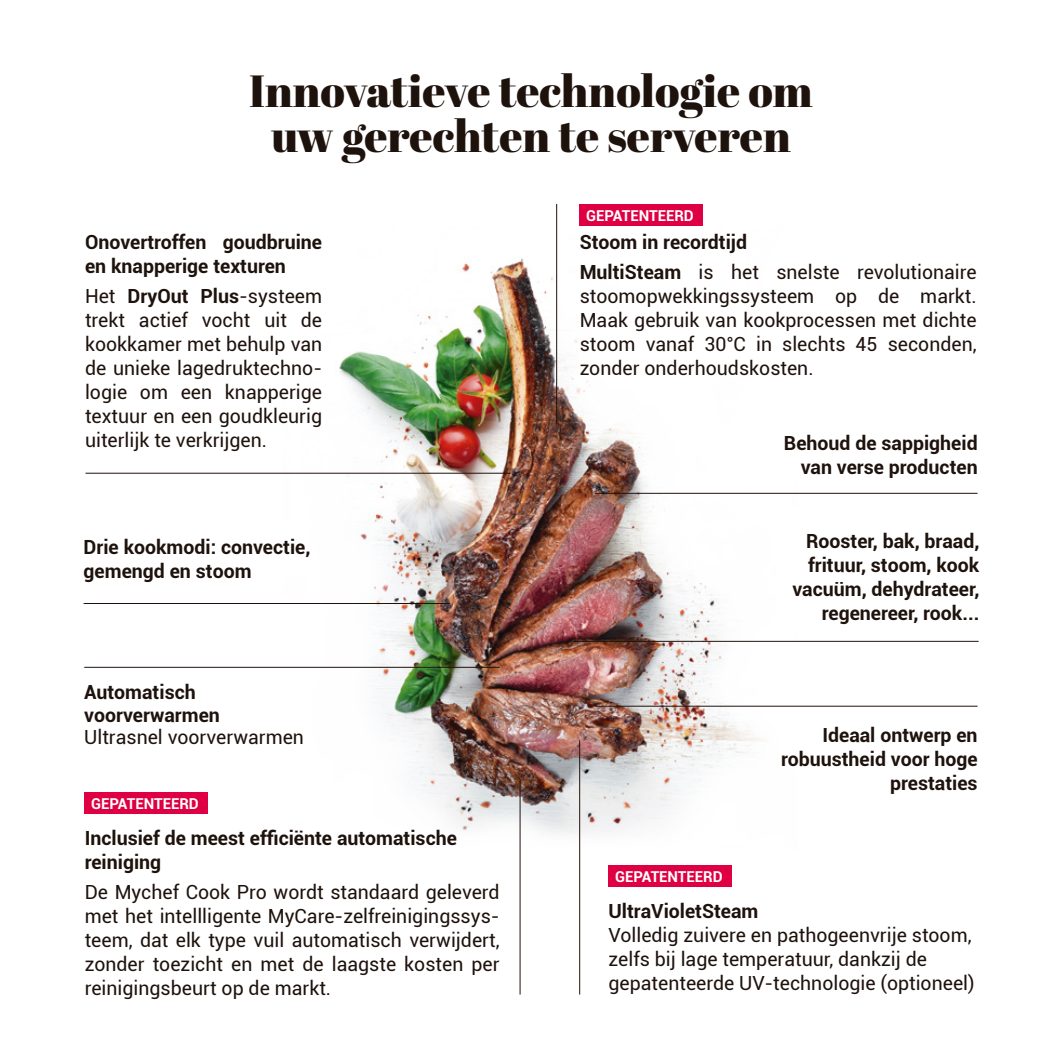
<style>
.page{position:relative;width:1063px;height:1063px;background:#fff}
.page>*{position:absolute;margin:0;border:0;box-sizing:border-box;transform-origin:0 0}
.t1{font:45px/45px "Abril Fatface";color:#1e120d;text-align:center}
.t2{font:19.5px/24px "Roboto";color:#1e120d;text-align:justify}
.t3{font:700 19.5px/24px "Roboto";color:#1e120d}
.t4{font:700 15px "Roboto";color:#fff}
.s1{font-weight:700}
.s2{font-weight:400}
</style>
<div class="page">
<img style="left:282px;top:223px;width:515px;height:626px">
<hr style="left:520px;top:779px;width:1px;height:216px;background:#1e120d">
<hr style="left:579px;top:740px;width:1px;height:255px;background:#1e120d">
<hr style="left:84px;top:667px;width:416px;height:1px;background:#1e120d">
<hr style="left:556px;top:204px;width:1px;height:220px;background:#1e120d">
<hr style="left:595px;top:493px;width:383px;height:1px;background:#1e120d">
<hr style="left:595px;top:706px;width:383px;height:1px;background:#1e120d">
<hr style="left:86px;top:473px;width:425px;height:1px;background:#1e120d">
<hr style="left:573px;top:641px;width:406px;height:1px;background:#1e120d">
<hr style="left:84px;top:603px;width:366px;height:1px;background:#1e120d">
<div style="left:580px;top:204px;width:123px;height:22px;background:#de0043"></div>
<div style="left:85px;top:792px;width:123px;height:22px;background:#de0043"></div>
<div style="left:609px;top:865px;width:123px;height:22px;background:#de0043"></div>
<h1 class="t1" style="left:249px;top:67px;width:565px">Innovatieve technologie om uw gerechten te serveren</h1>
<p class="t3" style="left:85px;top:229px;width:239px">Onovertroffen goudbruine en knapperige texturen</p>
<p class="t2" style="left:85px;top:284px;width:239px">Het <span class="s1">DryOut Plus</span>-systeem trekt actief vocht uit de kookkamer met behulp van de unieke lagedruktechno&shy;logie om een knapperige textuur en een goudkleurig uiterlijk te verkrijgen.</p>
<p class="t3" style="left:84px;top:534px;width:228px">Drie kookmodi: convectie, gemengd en stoom</p>
<p class="t3" style="left:84px;top:680px;width:137px;line-height:22.5px">Automatisch voorverwarmen</p>
<p class="t2" style="left:84px;top:724px;width:221px">Ultrasnel voorverwarmen</p>
<p class="t4" style="left:91px;top:793px;width:109px">GEPATENTEERD</p>
<p class="t3" style="left:85px;top:825px;width:374px">Inclusief de meest efficiënte automatische reiniging</p>
<p class="t2" style="left:85px;top:879px;width:416px">De Mychef Cook Pro wordt standaard geleverd met het intellligente MyCare-zelfreinigingssys&shy;teem, dat elk type vuil automatisch verwijdert, zonder toezicht en met de laagste kosten per reinigingsbeurt op de markt.</p>
<p class="t4" style="left:586px;top:205px;width:109px">GEPATENTEERD</p>
<p class="t3" style="left:580px;top:227px;width:398px;line-height:30px">Stoom in recordtijd<br>MultiSteam <span class="s2">is het snelste revolutionaire</span></p>
<p class="t2" style="left:580px;top:284px;width:399px">stoomopwekkingssysteem op de markt.<br>Maak gebruik van kookprocessen met dichte stoom vanaf 30°C in slechts 45 seconden, zonder onderhoudskosten.</p>
<p class="t3" style="left:784px;top:430px;width:195px;text-align:right">Behoud de sappigheid van verse producten</p>
<p class="t3" style="left:792px;top:528px;width:188px;text-align:right">Rooster, bak, braad, frituur, stoom, kook vacuüm, dehydrateer, regenereer, rook...</p>
<p class="t4" style="left:615px;top:866px;width:109px">GEPATENTEERD</p>
<p class="t3" style="left:781px;top:722px;width:198px;text-align:right">Ideaal ontwerp en robuustheid voor hoge prestaties</p>
<p class="t3" style="left:609px;top:898px;width:151px">UltraVioletSteam</p>
<p class="t2" style="left:609px;top:923px;width:368px;text-align:left">Volledig zuivere en pathogeenvrije stoom, zelfs bij lage temperatuur, dankzij de gepatenteerde UV-technologie (optioneel)</p>
</div>
